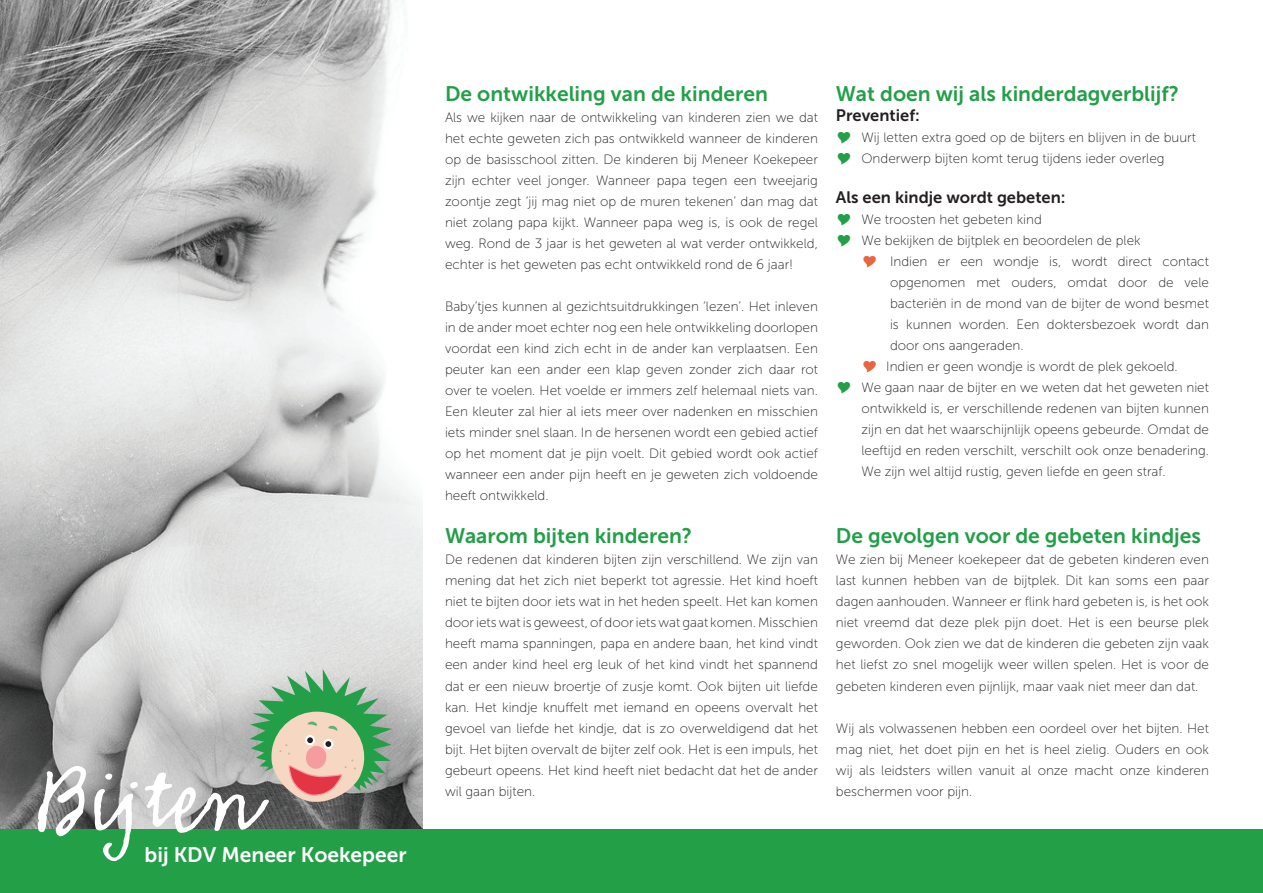
<style>
.page{position:relative;width:1263px;height:893px;background:#fff}
.page>*{position:absolute;margin:0;border:0;box-sizing:border-box;transform-origin:0 0}
.t1{font:21px "Museo Sans 700";color:#239f48}
.t2{font:21px "Museo Sans 700";color:#fff}
.t3{font:16.5px "Museo Sans 700";color:#231f20}
.t4{font:13.5px/21px "Museo Sans 100";color:#231f20;text-align:justify}
</style>
<div class="page">
<img style="left:0;top:0;width:422px;height:829px">
<div style="left:0;top:829px;width:1263px;height:64px;background:#239f48"></div>
<svg style="left:38px;top:669px;width:354px;height:192px"></svg>
<h1 class="t2" style="left:145px;top:843px;width:263px">bij KDV Meneer Koekepeer</h1>
<h1 class="t1" style="left:445px;top:82px;width:324px">De ontwikkeling van de kinderen</h1>
<p class="t4" style="left:445px;top:107px;width:375px">Als we kijken naar de ontwikkeling van kinderen zien we dat het echte geweten zich pas ontwikkeld wanneer de kinderen op de basisschool zitten. De kinderen bij Meneer Koekepeer zijn echter veel jonger. Wanneer papa tegen een tweejarig zoontje zegt ‘jij mag niet op de muren tekenen’ dan mag dat niet zolang papa kijkt. Wanneer papa weg is, is ook de regel weg. Rond de 3 jaar is het geweten al wat verder ontwikkeld, echter is het geweten pas echt ontwikkeld rond de 6 jaar!</p>
<p class="t4" style="left:445px;top:296px;width:374px">Baby’tjes kunnen al gezichtsuitdrukkingen ‘lezen’. Het inleven in de ander moet echter nog een hele ontwikkeling doorlopen voordat een kind zich echt in de ander kan verplaatsen. Een peuter kan een ander een klap geven zonder zich daar rot over te voelen. Het voelde er immers zelf helemaal niets van.<br>Een kleuter zal hier al iets meer over nadenken en misschien iets minder snel slaan. In de hersenen wordt een gebied actief op het moment dat je pijn voelt. Dit gebied wordt ook actief wanneer een ander pijn heeft en je geweten zich voldoende heeft ontwikkeld.</p>
<h1 class="t1" style="left:445px;top:524px;width:249px">Waarom bijten kinderen?</h1>
<p class="t4" style="left:445px;top:549px;width:374px">De redenen dat kinderen bijten zijn verschillend. We zijn van mening dat het zich niet beperkt tot agressie. Het kind hoeft niet te bijten door iets wat in het heden speelt. Het kan komen door iets wat is geweest, of door iets wat gaat komen. Misschien heeft mama spanningen, papa en andere baan, het kind vindt een ander kind heel erg leuk of het kind vindt het spannend dat er een nieuw broertje of zusje komt. Ook bijten uit liefde kan. Het kindje knuffelt met iemand en opeens overvalt het gevoel van liefde het kindje, dat is zo overweldigend dat het bijt. Het bijten overvalt de bijter zelf ook. Het is een impuls, het gebeurt opeens. Het kind heeft niet bedacht dat het de ander wil gaan bijten.</p>
<h1 class="t1" style="left:836px;top:82px;width:345px">Wat doen wij als kinderdagverblijf?</h1>
<p class="t3" style="left:836px;top:106px;width:85px">Preventief:</p>
<p class="t4" style="left:861px;top:127px;width:336px">Wij letten extra goed op de bijters en blijven in de buurt<br>Onderwerp bijten komt terug tijdens ieder overleg</p>
<p class="t3" style="left:836px;top:189px;width:231px">Als een kindje wordt gebeten:</p>
<p class="t4" style="left:861px;top:209px;width:182px">We troosten het gebeten kind</p>
<p class="t4" style="left:861px;top:230px;width:281px">We bekijken de bijtplek en beoordelen de plek</p>
<p class="t4" style="left:890px;top:251px;width:320px">Indien er een wondje is, wordt direct contact</p>
<p class="t4" style="left:890px;top:272px;width:320px">opgenomen met ouders, omdat door de vele</p>
<p class="t4" style="left:890px;top:293px;width:320px">bacteriën in de mond van de bijter de wond besmet</p>
<p class="t4" style="left:890px;top:314px;width:320px">is kunnen worden. Een doktersbezoek wordt dan</p>
<p class="t4" style="left:890px;top:335px;width:135px">door ons aangeraden.</p>
<p class="t4" style="left:886px;top:356px;width:293px">Indien er geen wondje is wordt de plek gekoeld.</p>
<p class="t4" style="left:861px;top:377px;width:349px">We gaan naar de bijter en we weten dat het geweten niet</p>
<p class="t4" style="left:861px;top:398px;width:349px">ontwikkeld is, er verschillende redenen van bijten kunnen</p>
<p class="t4" style="left:861px;top:419px;width:349px">zijn en dat het waarschijnlijk opeens gebeurde. Omdat de</p>
<p class="t4" style="left:861px;top:440px;width:349px">leeftijd en reden verschilt, verschilt ook onze benadering.</p>
<p class="t4" style="left:861px;top:461px;width:306px">We zijn wel altijd rustig, geven liefde en geen straf.</p>
<h1 class="t1" style="left:836px;top:524px;width:366px">De gevolgen voor de gebeten kindjes</h1>
<p class="t4" style="left:836px;top:549px;width:375px">We zien bij Meneer koekepeer dat de gebeten kinderen even last kunnen hebben van de bijtplek. Dit kan soms een paar dagen aanhouden. Wanneer er flink hard gebeten is, is het ook niet vreemd dat deze plek pijn doet. Het is een beurse plek geworden. Ook zien we dat de kinderen die gebeten zijn vaak het liefst zo snel mogelijk weer willen spelen. Het is voor de gebeten kinderen even pijnlijk, maar vaak niet meer dan dat.</p>
<p class="t4" style="left:836px;top:717px;width:374px">Wij als volwassenen hebben een oordeel over het bijten. Het mag niet, het doet pijn en het is heel zielig. Ouders en ook wij als leidsters willen vanuit al onze macht onze kinderen beschermen voor pijn.</p>
</div>
